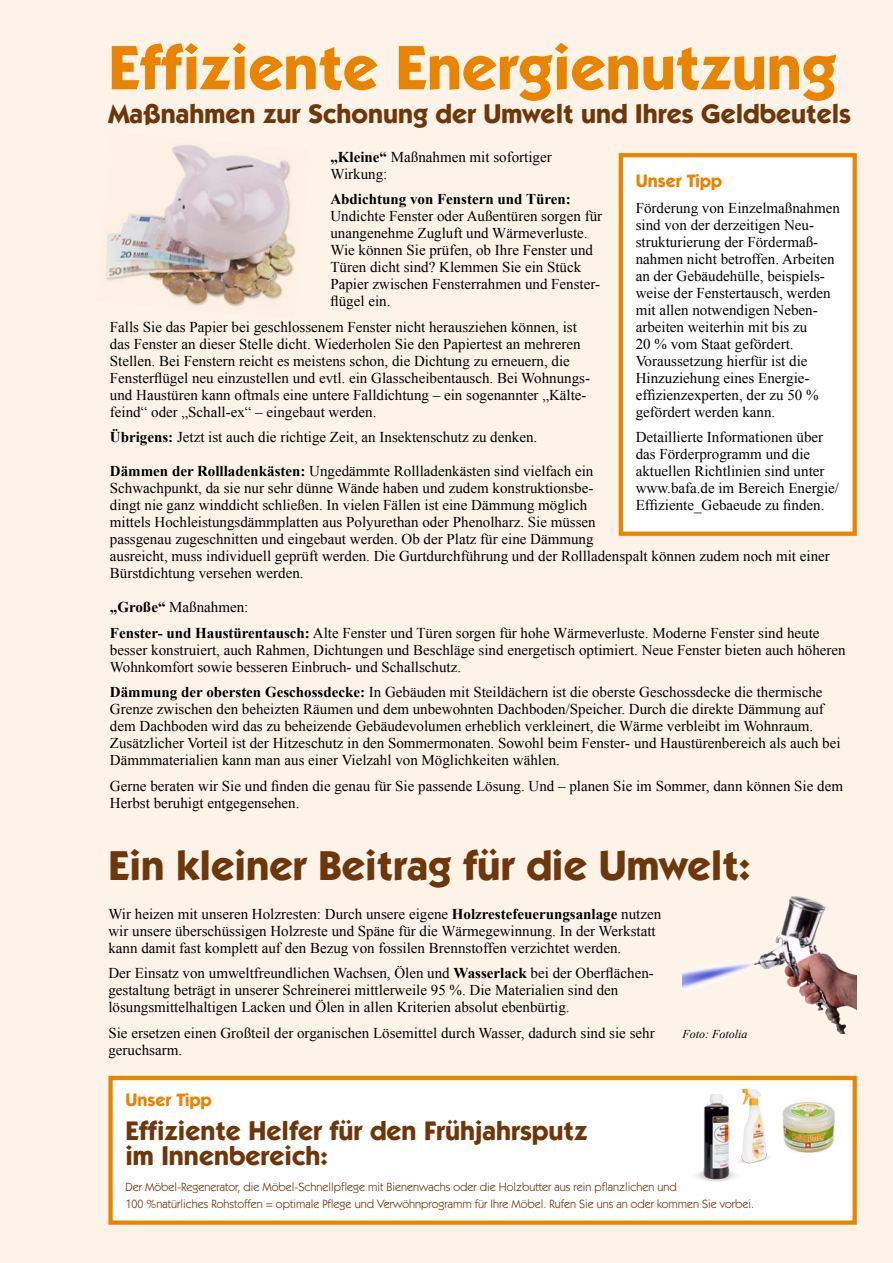
<style>
.page{position:relative;width:893px;height:1263px;background:#fef3e8}
.page>*{position:absolute;margin:0;border:0;box-sizing:border-box;transform-origin:0 0}
.t1{font:700 63px "Itc Kabel";color:#e98400}
.t2{font:700 42px "Itc Kabel";color:#6d370a}
.t3{font:700 27px/25.5px "Itc Kabel";color:#6d370a}
.t4{font:700 18px "Itc Kabel";color:#e98400}
.t5{font:15px/17px "Times New Roman";color:#000}
.t6{font:12px/17px "Itc Kabel";color:#6d370a}
.t7{font:italic 12px "Times New Roman";color:#000}
.s1{font-weight:700}
</style>
<div class="page">
<div style="left:108px;top:1076px;width:749px;height:149px;background:#fff;border:4px solid #e98400"></div>
<div style="left:619px;top:153px;width:238px;height:383px;background:#fff;border:4px solid #e98400"></div>
<img style="left:106px;top:144px;width:190px;height:167px">
<img style="left:682px;top:896px;width:175px;height:137px">
<img style="left:695px;top:1094px;width:41px;height:88px">
<img style="left:730px;top:1088px;width:40px;height:83px">
<img style="left:782px;top:1101px;width:53px;height:52px">
<p class="t1" style="left:108px;top:29px;width:730px">Effiziente Energienutzung</p>
<p class="t3" style="left:108px;top:101px;width:744px">Maßnahmen zur Schonung der Umwelt und Ihres Geldbeutels</p>
<p class="t5" style="left:330px;top:148px;width:223px"><span class="s1">„Kleine“</span> Maßnahmen mit sofortiger<br>Wirkung:</p>
<p class="t5" style="left:330px;top:190px;width:273px"><span class="s1">Abdichtung von Fenstern und Türen:<br></span>Undichte Fenster oder Außentüren sorgen für unangenehme Zugluft und Wärmeverluste.<br>Wie können Sie prüfen, ob Ihre Fenster und Türen dicht sind? Klemmen Sie ein Stück Papier zwischen Fensterrahmen und Fenster&shy;flügel ein.</p>
<p class="t5" style="left:110px;top:318px;width:482px">Falls Sie das Papier bei geschlossenem Fenster nicht herausziehen können, ist das Fenster an dieser Stelle dicht. Wiederholen Sie den Papiertest an mehreren Stellen. Bei Fenstern reicht es meistens schon, die Dichtung zu erneuern, die Fensterflügel neu einzustellen und evtl. ein Glasscheibentausch. Bei Wohnungs&shy;und Haustüren kann oftmals eine untere Falldichtung – ein sogenannter „Kälte&shy;feind“ oder „Schall-ex“ – eingebaut werden.</p>
<p class="t5" style="left:110px;top:428px;width:429px"><span class="s1">Übrigens:</span> Jetzt ist auch die richtige Zeit, an Insektenschutz zu denken.</p>
<p class="t5" style="left:110px;top:462px;width:721px"><span class="s1">Dämmen der Rollladenkästen:</span> Ungedämmte Rollladenkästen sind vielfach ein<br>Schwachpunkt, da sie nur sehr dünne Wände haben und zudem konstruktionsbe-<br>dingt nie ganz winddicht schließen. In vielen Fällen ist eine Dämmung möglich<br>mittels Hochleistungsdämmplatten aus Polyurethan oder Phenolharz. Sie müssen<br>passgenau zugeschnitten und eingebaut werden. Ob der Platz für eine Dämmung<br>ausreicht, muss individuell geprüft werden. Die Gurtdurchführung und der Rollladenspalt können zudem noch mit einer Bürstdichtung versehen werden.</p>
<p class="t5" style="left:110px;top:599px;width:140px"><span class="s1">„Große“</span> Maßnahmen:</p>
<p class="t5" style="left:110px;top:624px;width:737px"><span class="s1">Fenster- und Haustürentausch:</span> Alte Fenster und Türen sorgen für hohe Wärmeverluste. Moderne Fenster sind heute besser konstruiert, auch Rahmen, Dichtungen und Beschläge sind energetisch optimiert. Neue Fenster bieten auch höheren<br>Wohnkomfort sowie besseren Einbruch- und Schallschutz.</p>
<p class="t5" style="left:110px;top:684px;width:732px"><span class="s1">Dämmung der obersten Geschossdecke:</span> In Gebäuden mit Steildächern ist die oberste Geschossdecke die thermische Grenze zwischen den beheizten Räumen und dem unbewohnten Dachboden/Speicher. Durch die direkte Dämmung auf dem Dachboden wird das zu beheizende Gebäudevolumen erheblich verkleinert, die Wärme verbleibt im Wohnraum.<br>Zusätzlicher Vorteil ist der Hitzeschutz in den Sommermonaten. Sowohl beim Fenster- und Haustürenbereich als auch bei Dämmmaterialien kann man aus einer Vielzahl von Möglichkeiten wählen.</p>
<p class="t5" style="left:110px;top:777px;width:735px">Gerne beraten wir Sie und finden die genau für Sie passende Lösung. Und – planen Sie im Sommer, dann können Sie dem<br>Herbst beruhigt entgegensehen.</p>
<p class="t4" style="left:636px;top:170px;width:88px">Unser Tipp</p>
<p class="t5" style="left:636px;top:199px;width:206px">Förderung von Einzelmaßnahmen sind von der derzeitigen Neu&shy;strukturierung der Fördermaß&shy;nahmen nicht betroffen. Arbeiten an der Gebäudehülle, beispiels&shy;weise der Fenstertausch, werden mit allen notwendigen Neben&shy;arbeiten weiterhin mit bis zu<br>20 % vom Staat gefördert.<br>Voraussetzung hierfür ist die<br>Hinzuziehung eines Energie&shy;effizienzexperten, der zu 50 % gefördert werden kann.</p>
<p class="t5" style="left:636px;top:428px;width:205px">Detaillierte Informationen über das Förderprogramm und die aktuellen Richtlinien sind unter www.bafa.de im Bereich Energie/<br>Effiziente_Gebaeude zu finden.</p>
<p class="t2" style="left:108px;top:840px;width:643px">Ein kleiner Beitrag für die Umwelt:</p>
<p class="t5" style="left:108px;top:905px;width:554px">Wir heizen mit unseren Holzresten: Durch unsere eigene <span class="s1">Holzrestefeuerungsanlage</span> nutzen wir unsere überschüssigen Holzreste und Späne für die Wärmegewinnung. In der Werkstatt kann damit fast komplett auf den Bezug von fossilen Brennstoffen verzichtet werden.</p>
<p class="t5" style="left:108px;top:964px;width:547px">Der Einsatz von umweltfreundlichen Wachsen, Ölen und <span class="s1">Wasserlack</span> bei der Oberflächen&shy;gestaltung beträgt in unserer Schreinerei mittlerweile 95 %. Die Materialien sind den lösungsmittelhaltigen Lacken und Ölen in allen Kriterien absolut ebenbürtig.</p>
<p class="t5" style="left:108px;top:1024px;width:548px">Sie ersetzen einen Großteil der organischen Lösemittel durch Wasser, dadurch sind sie sehr geruchsarm.</p>
<p class="t7" style="left:682px;top:1025px;width:67px">Foto: Fotolia</p>
<p class="t4" style="left:125px;top:1088px;width:88px">Unser Tipp</p>
<p class="t3" style="left:125px;top:1117px;width:464px">Effiziente Helfer für den Frühjahrsputz im Innenbereich:</p>
<p class="t6" style="left:125px;top:1178px;width:630px">Der Möbel-Regenerator, die Möbel-Schnellpflege mit Bienenwachs oder die Holzbutter aus rein pflanzlichen und<br>100 %natürliches Rohstoffen = optimale Pflege und Verwöhnprogramm für Ihre Möbel. Rufen Sie uns an oder kommen Sie vorbei.</p>
</div>
